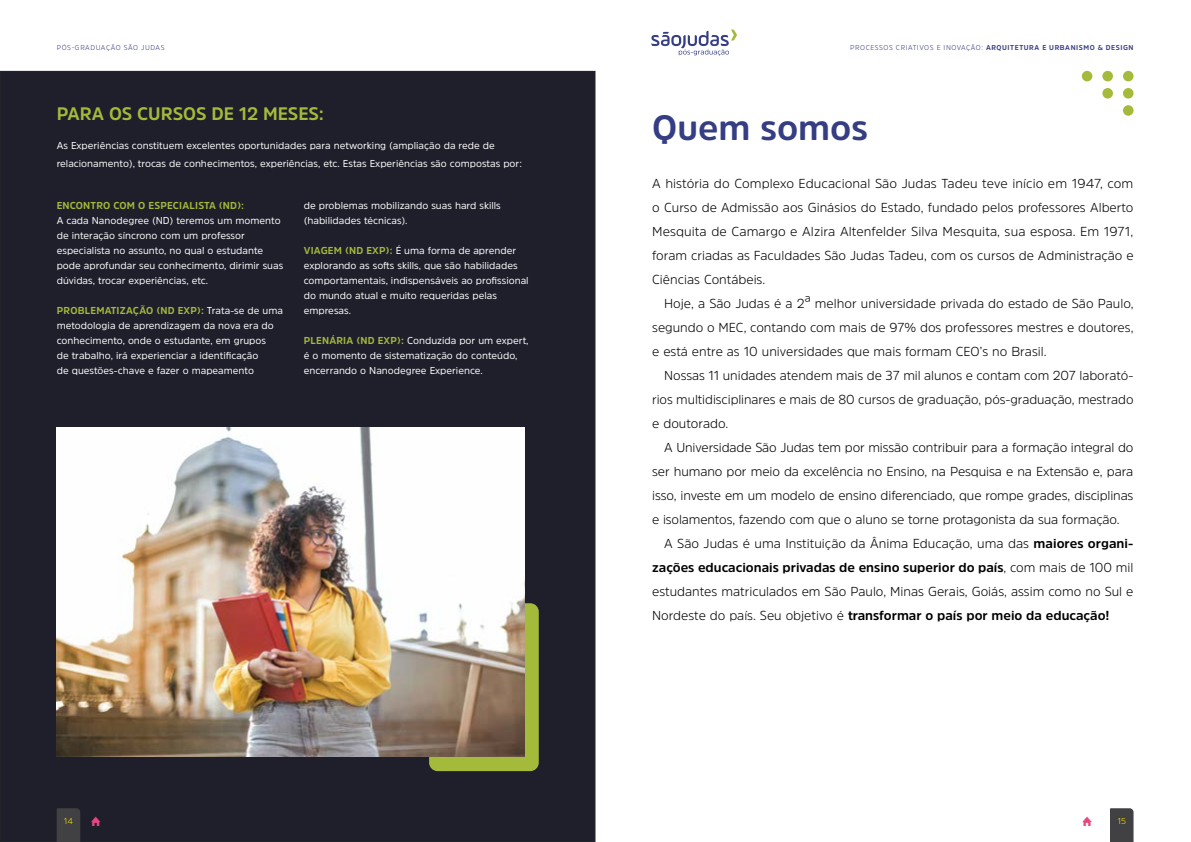
<style>
.page{position:relative;width:1191px;height:842px;background:#fff}
.page>*{position:absolute;margin:0;border:0;box-sizing:border-box;transform-origin:0 0}
.t1{font:700 35px "Amsi Pro";color:#353d83}
.t2{font:700 18px "Amsi Pro";color:#a3ba3a}
.t3{font:300 13px/24px "Amsi Pro";color:#000;text-align:justify}
.t4{font:10px/15px "Amsi Pro";color:#fff}
.t5{font:700 10px "Amsi Pro";letter-spacing:.02em;color:#a3ba3a}
.t6{font:300 8.5px "Amsi Pro";color:#f4e501}
.t7{font:300 7px "Amsi Pro";letter-spacing:.08em;color:#353d83}
.s1{font-weight:700}
.s2{font-weight:700;color:#a3ba3a}
</style>
<div class="page">
<div style="left:0;top:71px;width:595px;height:770px;background:#1e1f2b"></div>
<svg style="left:57px;top:808px;width:23px;height:34px"></svg>
<svg style="left:1110px;top:808px;width:23px;height:34px"></svg>
<svg style="left:651px;top:29px;width:86px;height:27px"></svg>
<div style="left:429px;top:603px;width:110px;height:168px;background:#a3ba3a;border-radius:9px"></div>
<img style="left:57px;top:427px;width:467px;height:329px">
<div style="left:1081px;top:71px;width:11px;height:10px;background:#a3ba3a;border-radius:50%"></div>
<div style="left:1102px;top:71px;width:11px;height:10px;background:#a3ba3a;border-radius:50%"></div>
<div style="left:1102px;top:88px;width:11px;height:11px;background:#a3ba3a;border-radius:50%"></div>
<div style="left:1123px;top:71px;width:10px;height:10px;background:#a3ba3a;border-radius:50%"></div>
<div style="left:1123px;top:88px;width:10px;height:11px;background:#a3ba3a;border-radius:50%"></div>
<div style="left:1123px;top:105px;width:10px;height:11px;background:#a3ba3a;border-radius:50%"></div>
<p class="t7" style="left:57px;top:42px;width:109px">PÓS-GRADUAÇÃO SÃO JUDAS</p>
<p class="t7" style="left:850px;top:42px;width:285px">PROCESSOS CRIATIVOS E INOVAÇÃO: <span class="s1">ARQUITETURA E URBANISMO &amp; DESIGN</span></p>
<h2 class="t2" style="left:57px;top:102px;width:269px">PARA OS CURSOS DE 12 MESES:</h2>
<p class="t4" style="left:57px;top:136px;width:467px;line-height:18px">As Experiências constituem excelentes oportunidades para networking (ampliação da rede de relacionamento), trocas de conhecimentos, experiências, etc. Estas Experiências são compostas por:</p>
<p class="t5" style="left:57px;top:199px;width:189px">ENCONTRO COM O ESPECIALISTA (ND):</p>
<p class="t4" style="left:57px;top:213px;width:228px">A cada Nanodegree (ND) teremos um momento de interação síncrono com um professor especialista no assunto, no qual o estudante pode aprofundar seu conhecimento, dirimir suas dúvidas, trocar experiências, etc.</p>
<p class="t4" style="left:57px;top:303px;width:228px"><span class="s2">PROBLEMATIZAÇÃO (ND EXP):</span> Trata-se de uma metodologia de aprendizagem da nova era do conhecimento, onde o estudante, em grupos<br>de trabalho, irá experienciar a identificação<br>de questões-chave e fazer o mapeamento</p>
<p class="t4" style="left:304px;top:198px;width:199px">de problemas mobilizando suas hard skills (habilidades técnicas).</p>
<p class="t4" style="left:304px;top:243px;width:226px"><span class="s2">VIAGEM (ND EXP):</span> É uma forma de aprender explorando as softs skills, que são habilidades comportamentais, indispensáveis ao profissional do mundo atual e muito requeridas pelas empresas.</p>
<p class="t4" style="left:304px;top:333px;width:226px"><span class="s2">PLENÁRIA (ND EXP):</span> Conduzida por um expert, é o momento de sistematização do conteúdo, encerrando o Nanodegree Experience.</p>
<h1 class="t1" style="left:652px;top:104px;width:217px">Quem somos</h1>
<p class="t3" style="left:652px;top:171px;width:483px">A história do Complexo Educacional São Judas Tadeu teve início em 1947, com o Curso de Admissão aos Ginásios do Estado, fundado pelos professores Alberto Mesquita de Camargo e Alzira Altenfelder Silva Mesquita, sua esposa. Em 1971, foram criadas as Faculdades São Judas Tadeu, com os cursos de Administração e Ciências Contábeis.</p>
<p class="t3" style="left:652px;top:291px;width:483px;text-indent:12px">Hoje, a São Judas é a 2ª melhor universidade privada do estado de São Paulo, segundo o MEC, contando com mais de 97% dos professores mestres e doutores, e está entre as 10 universidades que mais formam CEO’s no Brasil.</p>
<p class="t3" style="left:652px;top:363px;width:483px;text-indent:12px">Nossas 11 unidades atendem mais de 37 mil alunos e contam com 207 laborató&shy;rios multidisciplinares e mais de 80 cursos de graduação, pós-graduação, mestrado e doutorado.</p>
<p class="t3" style="left:652px;top:435px;width:483px;text-indent:12px">A Universidade São Judas tem por missão contribuir para a formação integral do ser humano por meio da excelência no Ensino, na Pesquisa e na Extensão e, para isso, investe em um modelo de ensino diferenciado, que rompe grades, disciplinas e isolamentos, fazendo com que o aluno se torne protagonista da sua formação.</p>
<p class="t3" style="left:652px;top:531px;width:483px;text-indent:12px">A São Judas é uma Instituição da Ânima Educação, uma das <span class="s1">maiores organi&shy;zações educacionais privadas de ensino superior do país</span>, com mais de 100 mil estudantes matriculados em São Paulo, Minas Gerais, Goiás, assim como no Sul e Nordeste do país. Seu objetivo é <span class="s1">transformar o país por meio da educação!</span></p>
<p class="t6" style="left:64px;top:815px;width:11px">14</p>
<p class="t6" style="left:1117px;top:815px;width:10px">15</p>
</div>
